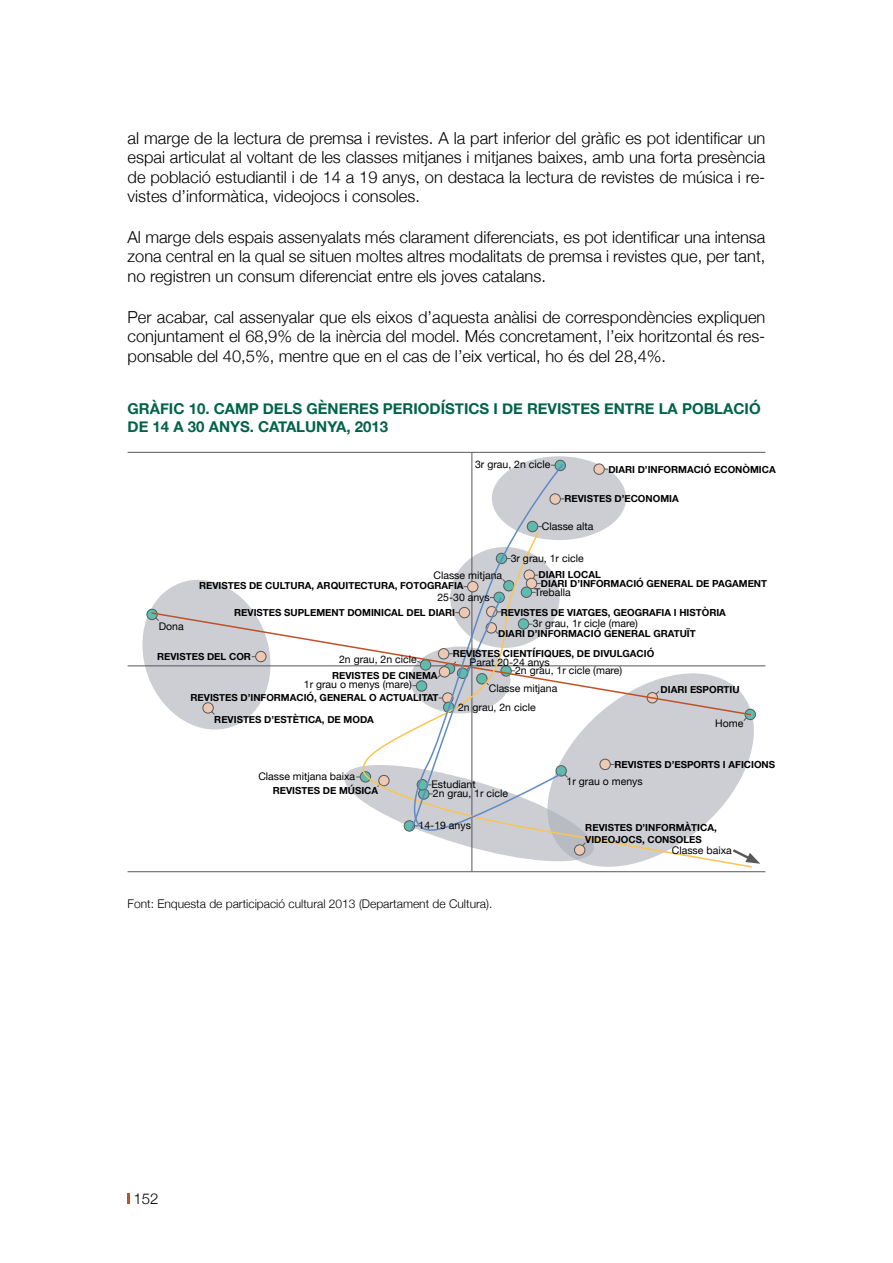
<style>
.page{position:relative;width:893px;height:1263px;background:#fff}
.page>*{position:absolute;margin:0;border:0;box-sizing:border-box;transform-origin:0 0}
.t1{font:300 16.5px/19.5px "Helvetica Neue";color:#000;text-align:justify}
.t2{font:700 15px/18px "Helvetica Neue";color:#006349}
.t3{font:300 15px "Helvetica Neue";color:#000}
.t4{font:300 12px "Helvetica Neue";color:#000}
.t5{font:10.5px "Helvetica Neue";color:#000}
.t6{font:700 9.75px/12px "Helvetica Neue";color:#000}
</style>
<div class="page">
<svg style="left:128px;top:1193px;width:2px;height:11px"></svg>
<svg style="left:533px;top:665px;width:233px;height:208px"></svg>
<div style="left:492px;top:456px;width:134px;height:84px;background:#cdced3;border-radius:50%"></div>
<hr style="left:471px;top:452px;width:1px;height:419px;background:#58585a">
<hr style="left:128px;top:665px;width:637px;height:1px;background:#58585a">
<hr style="left:128px;top:452px;width:637px;height:1px;background:#58585a">
<hr style="left:128px;top:871px;width:637px;height:1px;background:#58585a">
<svg style="left:753px;top:847px;width:7px;height:17px"></svg>
<div style="left:594px;top:464px;width:10px;height:10px;background:#edc9b3;border-radius:50%"></div>
<div style="left:594px;top:464px;width:10px;height:10px;border:1px solid #58585a;border-radius:50%"></div>
<div style="left:555px;top:460px;width:10px;height:11px;background:#5ebbad;border-radius:50%"></div>
<div style="left:555px;top:460px;width:11px;height:11px;border:1px solid #58585a;border-radius:50%"></div>
<div style="left:745px;top:709px;width:11px;height:11px;border:1px solid #58585a;border-radius:50%"></div>
<svg style="left:134px;top:580px;width:119px;height:150px"></svg>
<svg style="left:150px;top:611px;width:190px;height:105px"></svg>
<svg style="left:471px;top:531px;width:282px;height:337px"></svg>
<svg style="left:456px;top:463px;width:108px;height:112px"></svg>
<svg style="left:340px;top:575px;width:258px;height:292px"></svg>
<p class="t1" style="left:128px;top:127px;width:639px">al marge de la lectura de premsa i revistes. A la part inferior del gràfic es pot identificar un espai articulat al voltant de les classes mitjanes i mitjanes baixes, amb una forta presència de població estudiantil i de 14 a 19 anys, on destaca la lectura de revistes de música i re&shy;vistes d’informàtica, videojocs i consoles.</p>
<p class="t1" style="left:128px;top:226px;width:639px">Al marge dels espais assenyalats més clarament diferenciats, es pot identificar una intensa zona central en la qual se situen moltes altres modalitats de premsa i revistes que, per tant, no registren un consum diferenciat entre els joves catalans.</p>
<p class="t1" style="left:128px;top:306px;width:639px">Per acabar, cal assenyalar que els eixos d’aquesta anàlisi de correspondències expliquen conjuntament el 68,9% de la inèrcia del model. Més concretament, l’eix horitzontal és res&shy;ponsable del 40,5%, mentre que en el cas de l’eix vertical, ho és del 28,4%.</p>
<p class="t2" style="left:128px;top:400px;width:635px">GRÀFIC 10. CAMP DELS GÈNERES PERIODÍSTICS I DE REVISTES ENTRE LA POBLACIÓ<br>DE 14 A 30 ANYS. CATALUNYA, 2013</p>
<p class="t5" style="left:475px;top:457px;width:77px">3r grau, 2n cicle</p>
<p class="t6" style="left:608px;top:463px;width:169px">DIARI D’INFORMACIÓ ECONÒMICA</p>
<p class="t6" style="left:564px;top:493px;width:116px">REVISTES D’ECONOMIA</p>
<p class="t5" style="left:542px;top:519px;width:53px">Classe alta</p>
<p class="t5" style="left:511px;top:551px;width:74px">3r grau, 1r cicle</p>
<p class="t5" style="left:535px;top:585px;width:38px">Treballa</p>
<p class="t5" style="left:433px;top:567px;width:70px">Classe mitjana</p>
<p class="t6" style="left:199px;top:580px;width:266px">REVISTES DE CULTURA, ARQUITECTURA, FOTOGRAFIA</p>
<p class="t5" style="left:437px;top:589px;width:54px">25-30 anys</p>
<p class="t6" style="left:234px;top:606px;width:222px">REVISTES SUPLEMENT DOMINICAL DEL DIARI</p>
<p class="t6" style="left:538px;top:571px;width:230px;line-height:8.7px">DIARI LOCAL<br>DIARI D’INFORMACIÓ GENERAL DE PAGAMENT</p>
<p class="t6" style="left:501px;top:606px;width:227px">REVISTES DE VIATGES, GEOGRAFIA I HISTÒRIA</p>
<p class="t6" style="left:498px;top:628px;width:199px">DIARI D’INFORMACIÓ GENERAL GRATUÏT</p>
<p class="t5" style="left:533px;top:616px;width:106px">3r grau, 1r cicle (mare)</p>
<p class="t5" style="left:515px;top:663px;width:109px">2n grau, 1r cicle (mare)</p>
<p class="t5" style="left:159px;top:619px;width:26px">Dona</p>
<p class="t6" style="left:453px;top:648px;width:203px">REVISTES CIENTÍFIQUES, DE DIVULGACIÓ</p>
<p class="t6" style="left:157px;top:651px;width:95px">REVISTES DEL COR</p>
<p class="t5" style="left:339px;top:652px;width:79px">2n grau, 2n cicle</p>
<p class="t5" style="left:470px;top:654px;width:82px">Parat 20-24 anys</p>
<p class="t5" style="left:489px;top:680px;width:70px">Classe mitjana</p>
<p class="t6" style="left:332px;top:670px;width:107px">REVISTES DE CINEMA</p>
<p class="t5" style="left:304px;top:677px;width:109px">1r grau o menys (mare)</p>
<p class="t6" style="left:661px;top:684px;width:81px">DIARI ESPORTIU</p>
<p class="t6" style="left:190px;top:692px;width:250px">REVISTES D’INFORMACIÓ, GENERAL O ACTUALITAT</p>
<p class="t5" style="left:458px;top:699px;width:79px">2n grau, 2n cicle</p>
<p class="t6" style="left:214px;top:713px;width:161px">REVISTES D’ESTÈTICA, DE MODA</p>
<p class="t5" style="left:715px;top:716px;width:30px">Home</p>
<p class="t5" style="left:258px;top:769px;width:98px">Classe mitjana baixa</p>
<p class="t6" style="left:273px;top:785px;width:107px">REVISTES DE MÚSICA</p>
<p class="t6" style="left:614px;top:759px;width:162px">REVISTES D’ESPORTS I AFICIONS</p>
<p class="t5" style="left:431px;top:776px;width:46px">Estudiant</p>
<p class="t5" style="left:567px;top:774px;width:78px">1r grau o menys</p>
<p class="t5" style="left:433px;top:786px;width:77px">2n grau, 1r cicle</p>
<p class="t5" style="left:419px;top:818px;width:54px">14-19 anys</p>
<p class="t6" style="left:585px;top:821px;width:133px">REVISTES D’INFORMÀTICA,<br>VIDEOJOCS, CONSOLES</p>
<p class="t5" style="left:672px;top:842px;width:61px">Classe baixa</p>
<p class="t4" style="left:128px;top:894px;width:366px">Font: Enquesta de participació cultural 2013 (Departament de Cultura).</p>
<p class="t3" style="left:134px;top:1186px;width:27px">152</p>
</div>
